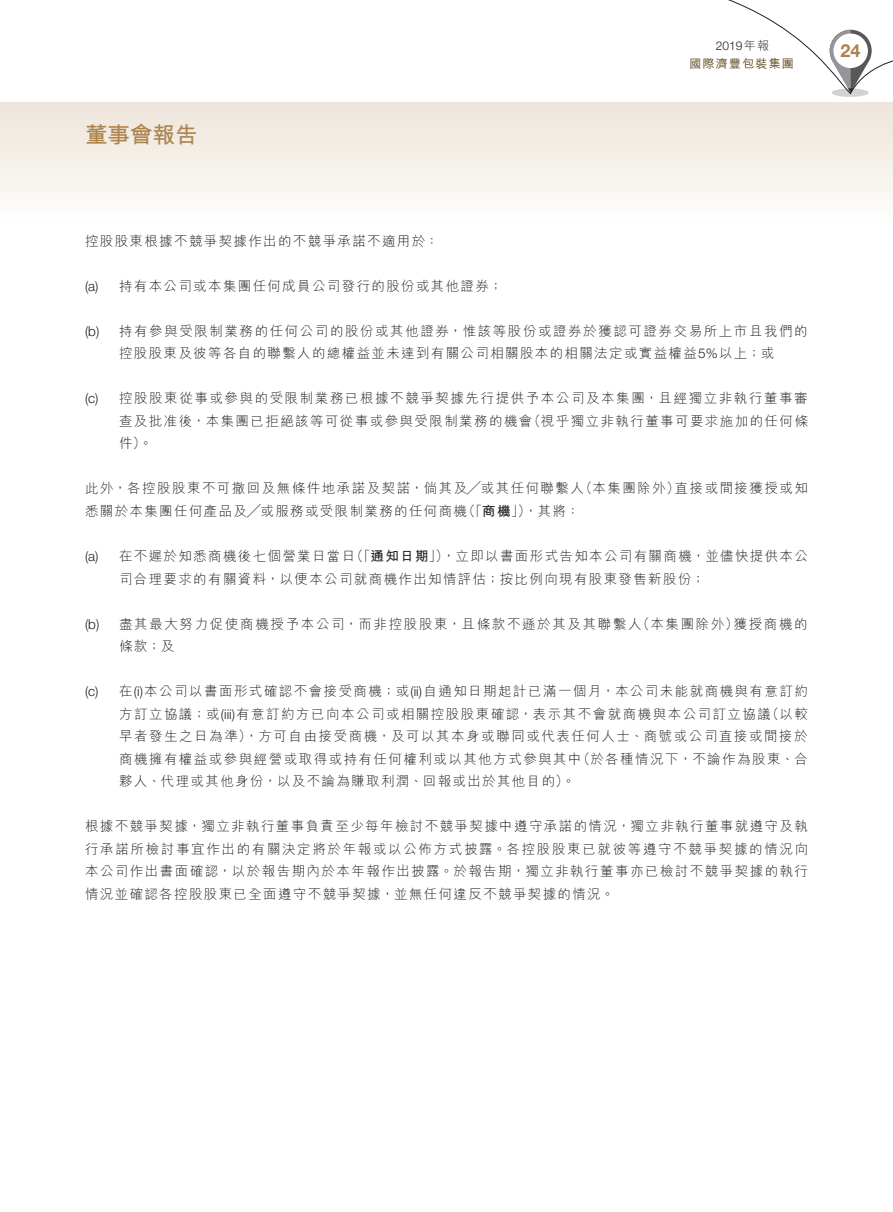
<style>
.page{position:relative;width:893px;height:1212px;background:#fff}
.page>*{position:absolute;margin:0;border:0;box-sizing:border-box;transform-origin:0 0}
.t1{font:700 22.5px "M Hei HK";color:#ad834d}
.t2{font:700 18px "Helvetica Neue LT Std";color:#ad834d}
.t3{font:300 13.5px/22.5px "M Hei HK";letter-spacing:.1em;color:#231f20;text-align:justify}
.t4{font:300 13.5px/22.5px "M Hei HK";letter-spacing:.12em;color:#231f20}
.t5{font:500 12px "M Hei HK";letter-spacing:.1em;color:#654d27}
.t6{font:300 12px "Helvetica Neue LT Std";color:#231f20}
.s1{font-family:"M Hei HK"}
.s2{font-family:"Helvetica Neue LT Std"}
.s3{font-weight:700}
</style>
<div class="page">
<div style="left:0;top:102px;width:893px;height:130px;background:linear-gradient(to bottom,#ede4d9,#fff)"></div>
<svg style="left:728px;top:0;width:165px;height:97px"></svg>
<h1 class="t1" style="left:85px;top:119px;width:114px">董事會報告</h1>
<p class="t6" style="left:716px;top:39px;width:55px">2019<span class="s1">年報</span></p>
<p class="t5" style="left:690px;top:55px;width:106px">國際濟豐包裝集團</p>
<h2 class="t2" style="left:840px;top:40px;width:22px">24</h2>
<p class="t3" style="left:85px;top:230px;width:355px">控股股東根據不競爭契據作出的不競爭承諾不適用於：</p>
<p class="t3" style="left:85px;top:275px;width:419px"><span class="s2">(a)</span> 持有本公司或本集團任何成員公司發行的股份或其他證券；</p>
<p class="t3" style="left:85px;top:320px;width:724px;text-align:center"><span class="s2">(b)</span> 持有參與受限制業務的任何公司的股份或其他證券，惟該等股份或證券於獲認可證券交易所上市且我們的控股股東及彼等各自的聯繫人的總權益並未達到有關公司相關股本的相關法定或實益權益<span class="s2">5%</span>以上；或</p>
<p class="t3" style="left:119px;top:387px;width:690px;text-indent:-34px"><span class="s2">(c)</span> 控股股東從事或參與的受限制業務已根據不競爭契據先行提供予本公司及本集團，且經獨立非執行董事審查及批准後，本集團已拒絕該等可從事或參與受限制業務的機會（視乎獨立非執行董事可要求施加的任何條件）。</p>
<p class="t3" style="left:85px;top:477px;width:724px">此外，各控股股東不可撤回及無條件地承諾及契諾，倘其及╱或其任何聯繫人（本集團除外）直接或間接獲授或知悉關於本集團任何產品及╱或服務或受限制業務的任何商機（「<span class="s3">商機</span>」），其將：</p>
<p class="t3" style="left:119px;top:545px;width:690px;text-indent:-34px"><span class="s2">(a)</span> 在不遲於知悉商機後七個營業日當日（「<span class="s3">通知日期</span>」），立即以書面形式告知本公司有關商機，並儘快提供本公司合理要求的有關資料，以便本公司就商機作出知情評估；按比例向現有股東發售新股份；</p>
<p class="t4" style="left:119px;top:612px;width:690px;text-indent:-34px"><span class="s2">(b)</span> 盡其最大努力促使商機授予本公司，而非控股股東，且條款不遜於其及其聯繫人（本集團除外）獲授商機的條款；及</p>
<p class="t3" style="left:119px;top:680px;width:690px;text-indent:-34px"><span class="s2">(c)</span> 在<span class="s2">(i)</span>本公司以書面形式確認不會接受商機；或<span class="s2">(ii)</span>自通知日期起計已滿一個月，本公司未能就商機與有意訂約方訂立協議；或<span class="s2">(iii)</span>有意訂約方已向本公司或相關控股股東確認，表示其不會就商機與本公司訂立協議（以較早者發生之日為準），方可自由接受商機，及可以其本身或聯同或代表任何人士、商號或公司直接或間接於商機擁有權益或參與經營或取得或持有任何權利或以其他方式參與其中（於各種情況下，不論作為股東、合夥人、代理或其他身份，以及不論為賺取利潤、回報或出於其他目的）。</p>
<p class="t3" style="left:85px;top:815px;width:725px">根據不競爭契據，獨立非執行董事負責至少每年檢討不競爭契據中遵守承諾的情況，獨立非執行董事就遵守及執行承諾所檢討事宜作出的有關決定將於年報或以公佈方式披露。各控股股東已就彼等遵守不競爭契據的情況向本公司作出書面確認，以於報告期內於本年報作出披露。於報告期，獨立非執行董事亦已檢討不競爭契據的執行情況並確認各控股股東已全面遵守不競爭契據，並無任何違反不競爭契據的情況。</p>
</div>
